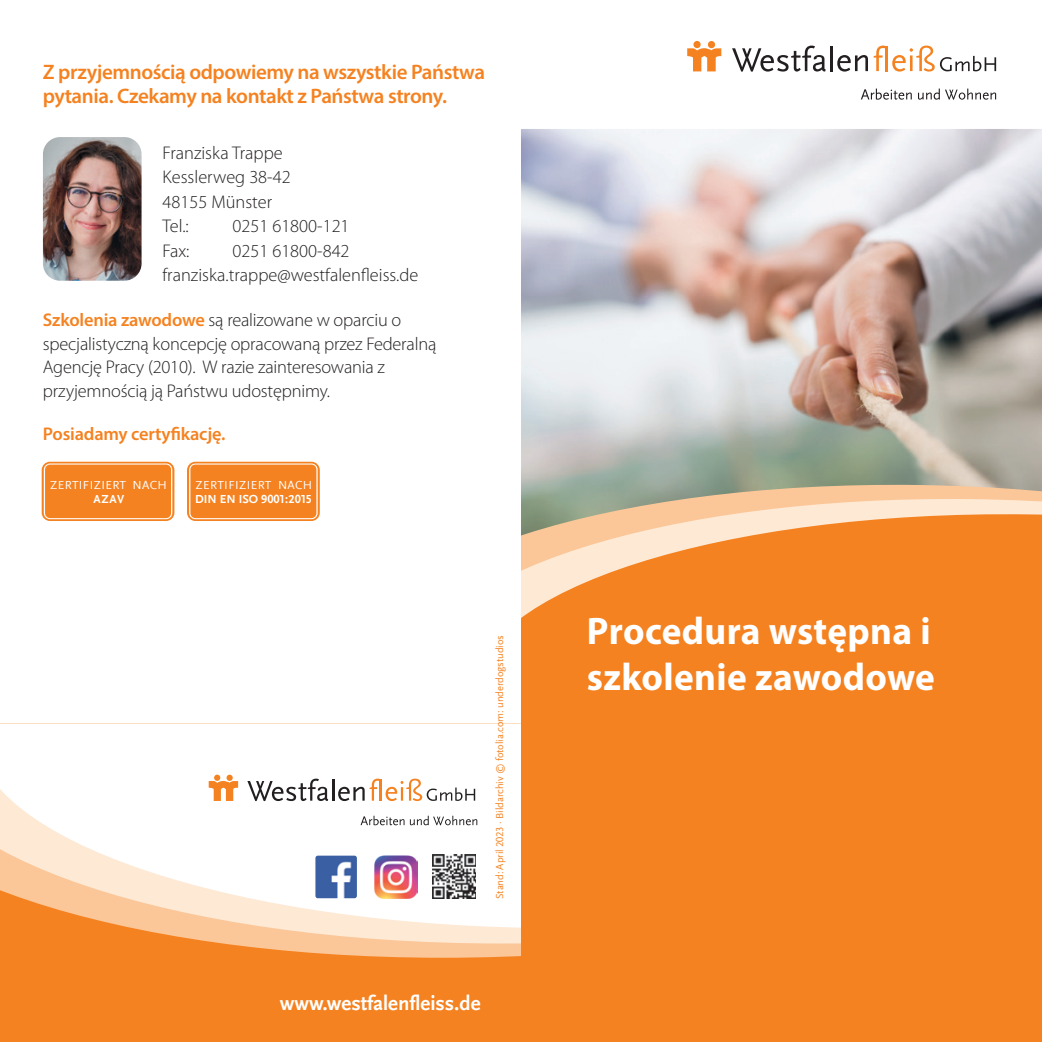
<style>
.page{position:relative;width:1042px;height:1042px;background:#fff}
.page>*{position:absolute;margin:0;border:0;box-sizing:border-box;transform-origin:0 0}
.t1{font:700 38.5px/46.2px "Myriad Pro";letter-spacing:.01em;color:#fff}
.t2{font:600 21px/24.5px "Myriad Pro";letter-spacing:-.02em;color:#f58220}
.t3{font:700 21px "Scala Sans Offc";color:#fff}
.t4{font:300 18.38px/24.5px "Myriad Pro";letter-spacing:-.01em;color:#231f20}
.t5{font:600 18.38px "Myriad Pro";letter-spacing:-.01em;color:#f58220}
.t6{font:12.25px "Scala Sans Offc";letter-spacing:.03em;color:#fff}
.t7{font:700 12.25px "Scala Sans Offc";color:#fff}
.t8{font:10.5px "Scala Sans Offc";letter-spacing:-.01em;color:#f58220}
.s1{font-weight:600;color:#f58220}
</style>
<div class="page">
<img style="left:521px;top:129px;width:521px;height:352px">
<div style="left:0;top:785px;width:521px;height:257px;background:#f58220"></div>
<svg style="left:220px;top:943px;width:301px;height:15px;fill:#fcc798"></svg>
<svg style="left:133px;top:928px;width:388px;height:15px"></svg>
<svg style="left:0;top:774px;width:521px;height:154px;fill:#fff"></svg>
<svg style="left:687px;top:45px;width:34px;height:26px"></svg>
<div style="left:693px;top:41px;width:7px;height:7px;background:#f58220;border-radius:50%"></div>
<div style="left:708px;top:41px;width:7px;height:7px;background:#f58220;border-radius:50%"></div>
<svg style="left:732px;top:46px;width:94px;height:26px"></svg>
<hr style="left:830px;top:46px;width:3px;height:25px;background:#231f20">
<svg style="left:837px;top:46px;width:49px;height:26px"></svg>
<hr style="left:885px;top:46px;width:3px;height:25px;background:#f58220">
<svg style="left:892px;top:46px;width:42px;height:26px"></svg>
<svg style="left:940px;top:56px;width:56px;height:15px"></svg>
<svg style="left:861px;top:89px;width:51px;height:11px"></svg>
<svg style="left:918px;top:89px;width:78px;height:11px"></svg>
<svg style="left:521px;top:481px;width:521px;height:14px"></svg>
<svg style="left:521px;top:495px;width:521px;height:15px"></svg>
<svg style="left:521px;top:510px;width:521px;height:120px;fill:#f58220"></svg>
<div style="left:521px;top:630px;width:521px;height:412px;background:#f58220"></div>
<div style="left:187px;top:462px;width:133px;height:59px;border:7px solid #f58220;border-radius:5px"></div>
<div style="left:189px;top:463px;width:129px;height:56px;border:3px solid #fff;border-radius:5px"></div>
<div style="left:190px;top:464px;width:126px;height:54px;background:#f58220;border-radius:5px"></div>
<div style="left:42px;top:462px;width:132px;height:59px;border:7px solid #f58220;border-radius:5px"></div>
<div style="left:44px;top:463px;width:128px;height:56px;border:3px solid #fff;border-radius:5px"></div>
<div style="left:45px;top:464px;width:126px;height:54px;background:#f58220;border-radius:5px"></div>
<svg style="left:430px;top:852px;width:49px;height:49px"></svg>
<img style="left:433px;top:855px;width:43px;height:43px">
<img style="left:315px;top:855px;width:42px;height:43px">
<img style="left:374px;top:855px;width:43px;height:44px">
<svg style="left:209px;top:778px;width:29px;height:23px"></svg>
<div style="left:214px;top:774px;width:6px;height:7px;background:#f58220;border-radius:50%"></div>
<div style="left:226px;top:775px;width:7px;height:6px;background:#f58220;border-radius:50%"></div>
<svg style="left:247px;top:778px;width:81px;height:23px"></svg>
<hr style="left:332px;top:779px;width:2px;height:21px;background:#231f20">
<svg style="left:338px;top:778px;width:42px;height:23px"></svg>
<hr style="left:380px;top:779px;width:2px;height:21px;background:#f58220">
<svg style="left:386px;top:778px;width:89px;height:23px"></svg>
<svg style="left:360px;top:816px;width:44px;height:9px"></svg>
<svg style="left:410px;top:816px;width:67px;height:9px"></svg>
<img style="left:43px;top:137px;width:99px;height:144px">
<p class="t2" style="left:43px;top:59px;width:444px">Z przyjemnością odpowiemy na wszystkie Państwa pytania. Czekamy na kontakt z Państwa strony.</p>
<p class="t4" style="left:162px;top:140px;width:130px">Franziska Trappe<br>Kesslerweg 38-42<br>48155 Münster<br>Tel.:</p>
<p class="t4" style="left:232px;top:214px;width:119px">0251 61800-121</p>
<p class="t4" style="left:162px;top:238px;width:29px">Fax:</p>
<p class="t4" style="left:162px;top:238px;width:257px;text-align:center">0251 61800-842 franziska.trappe@westfalenfleiss.de</p>
<p class="t4" style="left:43px;top:308px;width:395px;line-height:23.6px"><span class="s1">Szkolenia zawodowe</span> są realizowane w oparciu o specjalistyczną koncepcję opracowaną przez Federalną Agencję Pracy (2010). W razie zainteresowania z przyjemnością ją Państwu udostępnimy.</p>
<p class="t5" style="left:43px;top:422px;width:184px">Posiadamy certyfikację.</p>
<p class="t6" style="left:50px;top:478px;width:118px">ZERTIFIZIERT NACH</p>
<p class="t7" style="left:93px;top:492px;width:32px">AZAV</p>
<p class="t6" style="left:196px;top:478px;width:118px">ZERTIFIZIERT NACH</p>
<p class="t7" style="left:195px;top:492px;width:118px">DIN EN ISO 9001:2015</p>
<p class="t8" style="left:494px;top:899px;width:265px;rotate:-90deg">Stand: April 2023 · Bildarchiv © fotolia.com: underdogstudios</p>
<p class="t3" style="left:280px;top:991px;width:202px">www.westfalenfleiss.de</p>
<h1 class="t1" style="left:587px;top:607px;width:349px">Procedura wstępna i szkolenie zawodowe</h1>
</div>
